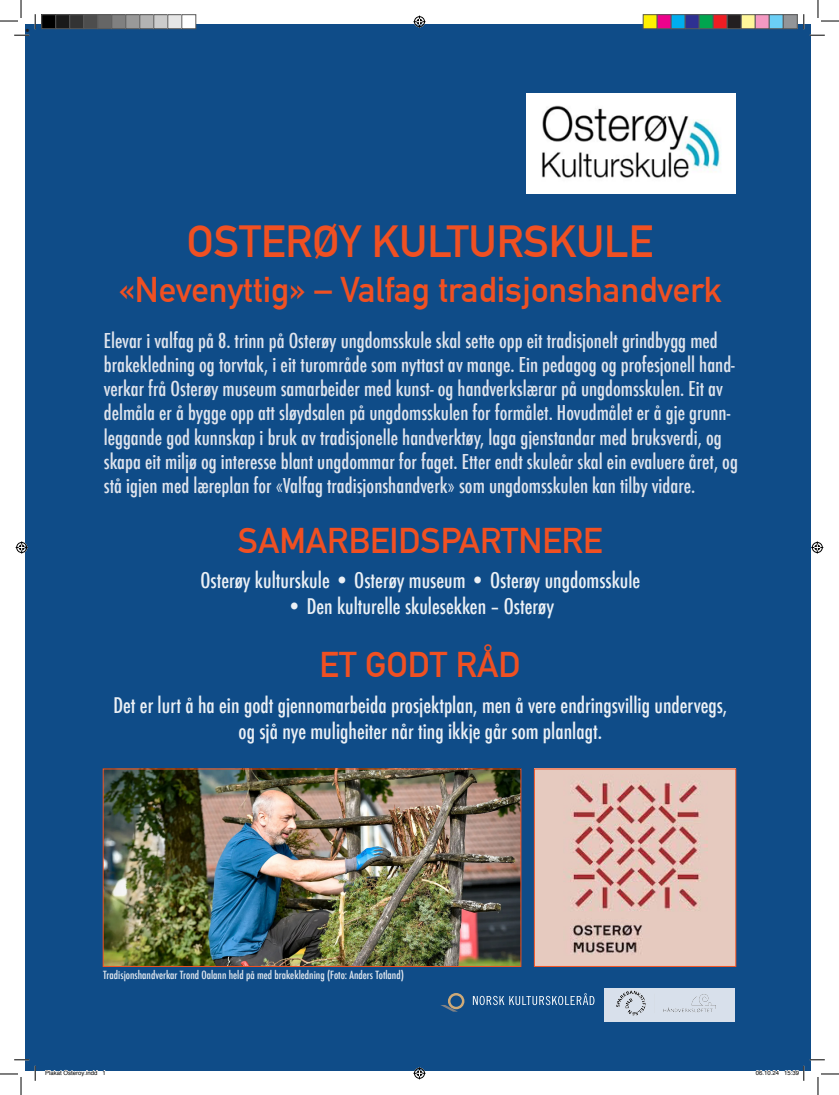
<style>
.page{position:relative;width:839px;height:1095px;background:#fff}
.page>*{position:absolute;margin:0;border:0;box-sizing:border-box;transform-origin:0 0}
.t1{font:700 44px "DIN Alternate";color:#f05022}
.t2{font:700 35px "DIN Alternate";color:#f05022}
.t3{font:500 condensed 21px/25.2px "Futura";color:#ebf0f5;text-align:center}
.t4{font:500 condensed 20px/24px "Futura";color:#dfe4ed}
.t5{font:12px "Minion Pro";color:#231f20}
.t6{font:500 condensed 11px "Futura";color:#e8edf3}
.t7{font:6px "Helvetica";color:#000}
</style>
<div class="page">
<div style="left:25px;top:24px;width:785px;height:1046px;background:#0f4c88"></div>
<img style="left:105px;top:770px;width:414px;height:194px">
<img style="left:536px;top:770px;width:197px;height:194px">
<img style="left:526px;top:93px;width:209px;height:101px">
<div style="left:604px;top:987px;width:130px;height:34px;background:#d8e0eb"></div>
<img style="left:616px;top:990px;width:100px;height:26px">
<svg style="left:472px;top:993px;width:122px;height:12px"></svg>
<div style="left:448px;top:992px;width:16px;height:17px;border:2px solid #ceaa78;border-radius:50%"></div>
<svg style="left:440px;top:1004px;width:18px;height:7px"></svg>
<svg style="left:14px;top:35px;width:15px;height:1px"></svg>
<svg style="left:809px;top:35px;width:15px;height:1px"></svg>
<svg style="left:14px;top:1059px;width:15px;height:1px"></svg>
<svg style="left:35px;top:14px;width:1px;height:15px"></svg>
<svg style="left:35px;top:1065px;width:1px;height:15px"></svg>
<svg style="left:803px;top:14px;width:1px;height:15px"></svg>
<svg style="left:0;top:0;width:22px;height:22px"></svg>
<svg style="left:0;top:1073px;width:22px;height:21px"></svg>
<svg style="left:817px;top:0;width:21px;height:22px"></svg>
<svg style="left:413px;top:16px;width:12px;height:12px"></svg>
<svg style="left:413px;top:1067px;width:12px;height:12px"></svg>
<svg style="left:16px;top:541px;width:12px;height:12px"></svg>
<svg style="left:811px;top:541px;width:12px;height:12px"></svg>
<div style="left:42px;top:15px;width:14px;height:14px;background:#000"></div>
<div style="left:41px;top:14px;width:15px;height:15px;border:1px solid #595959"></div>
<div style="left:56px;top:15px;width:14px;height:14px;background:#1a1a1a"></div>
<div style="left:55px;top:14px;width:15px;height:15px;border:1px solid #595959"></div>
<div style="left:70px;top:15px;width:14px;height:14px;background:#333"></div>
<div style="left:69px;top:14px;width:15px;height:15px;border:1px solid #595959"></div>
<div style="left:84px;top:15px;width:14px;height:14px;background:#4d4d4d"></div>
<div style="left:83px;top:14px;width:15px;height:15px;border:1px solid #595959"></div>
<div style="left:98px;top:15px;width:14px;height:14px;background:#666"></div>
<div style="left:97px;top:14px;width:15px;height:15px;border:1px solid #595959"></div>
<div style="left:112px;top:15px;width:14px;height:14px;background:#808080"></div>
<div style="left:111px;top:14px;width:15px;height:15px;border:1px solid #595959"></div>
<div style="left:126px;top:15px;width:14px;height:14px;background:#999"></div>
<div style="left:125px;top:14px;width:15px;height:15px;border:1px solid #595959"></div>
<div style="left:140px;top:15px;width:14px;height:14px;background:#b3b3b3"></div>
<div style="left:139px;top:14px;width:15px;height:15px;border:1px solid #595959"></div>
<div style="left:154px;top:15px;width:14px;height:14px;background:#ccc"></div>
<div style="left:153px;top:14px;width:15px;height:15px;border:1px solid #595959"></div>
<div style="left:168px;top:15px;width:14px;height:14px;background:#e6e6e6"></div>
<div style="left:167px;top:14px;width:15px;height:15px;border:1px solid #595959"></div>
<div style="left:182px;top:15px;width:14px;height:14px;background:#fff"></div>
<div style="left:181px;top:14px;width:15px;height:15px;border:1px solid #595959"></div>
<div style="left:643px;top:15px;width:14px;height:14px;background:#fff101"></div>
<div style="left:642px;top:14px;width:15px;height:15px;border:1px solid #595959"></div>
<div style="left:657px;top:15px;width:14px;height:14px;background:#ed028c"></div>
<div style="left:656px;top:14px;width:15px;height:15px;border:1px solid #595959"></div>
<div style="left:671px;top:15px;width:14px;height:14px;background:#00aeef"></div>
<div style="left:670px;top:14px;width:15px;height:15px;border:1px solid #595959"></div>
<div style="left:685px;top:15px;width:14px;height:14px;background:#2e3092"></div>
<div style="left:684px;top:14px;width:15px;height:15px;border:1px solid #595959"></div>
<div style="left:699px;top:15px;width:14px;height:14px;background:#00a54f"></div>
<div style="left:698px;top:14px;width:15px;height:15px;border:1px solid #595959"></div>
<div style="left:713px;top:15px;width:14px;height:14px;background:#ee1d23"></div>
<div style="left:712px;top:14px;width:15px;height:15px;border:1px solid #595959"></div>
<div style="left:727px;top:15px;width:14px;height:14px;background:#231f20"></div>
<div style="left:726px;top:14px;width:15px;height:15px;border:1px solid #595959"></div>
<div style="left:741px;top:15px;width:14px;height:14px;background:#fff79a"></div>
<div style="left:740px;top:14px;width:15px;height:15px;border:1px solid #595959"></div>
<div style="left:755px;top:15px;width:14px;height:14px;background:#f499c2"></div>
<div style="left:754px;top:14px;width:15px;height:15px;border:1px solid #595959"></div>
<div style="left:769px;top:15px;width:14px;height:14px;background:#6bcff6"></div>
<div style="left:768px;top:14px;width:15px;height:15px;border:1px solid #595959"></div>
<div style="left:783px;top:15px;width:14px;height:14px;background:#939598"></div>
<div style="left:782px;top:14px;width:15px;height:15px;border:1px solid #595959"></div>
<svg style="left:45px;top:1069px;width:59px;height:2px"></svg>
<svg style="left:755px;top:1059px;width:83px;height:35px"></svg>
<p class="t5" style="left:25px;top:21px;width:6px">•</p>
<p class="t1" style="left:187px;top:208px;width:467px">OSTERØY KULTURSKULE</p>
<p class="t2" style="left:118px;top:263px;width:605px">«Nevenyttig» – Valfag tradisjonshandverk</p>
<p class="t4" style="left:104px;top:329px;width:635px">Elevar i valfag på 8. trinn på Osterøy ungdomsskule skal sette opp eit tradisjonelt grindbygg med brakekledning og torvtak, i eit turområde som nyttast av mange. Ein pedagog og profesjonell hand&shy;verkar frå Osterøy museum samarbeider med kunst- og handverkslærar på ungdomsskulen. Eit av delmåla er å bygge opp att sløydsalen på ungdomsskulen for formålet. Hovudmålet er å gje grunn&shy;leggande god kunnskap i bruk av tradisjonelle handverktøy, laga gjenstandar med bruksverdi, og skapa eit miljø og interesse blant ungdommar for faget. Etter endt skuleår skal ein evaluere året, og stå igjen med læreplan for «Valfag tradisjonshandverk» som ungdomsskulen kan tilby vidare.</p>
<p class="t2" style="left:238px;top:514px;width:366px">SAMARBEIDSPARTNERE</p>
<p class="t3" style="left:200px;top:568px;width:441px">Osterøy kulturskule • Osterøy museum • Osterøy ungdomsskule</p>
<p class="t3" style="left:286px;top:593px;width:269px">• Den kulturelle skulesekken – Osterøy</p>
<p class="t2" style="left:319px;top:638px;width:202px">ET GODT RÅD</p>
<p class="t3" style="left:113px;top:693px;width:615px">Det er lurt å ha ein godt gjennomarbeida prosjektplan, men å vere endringsvillig undervegs, og sjå nye muligheiter når ting ikkje går som planlagt.</p>
<p class="t6" style="left:103px;top:967px;width:302px">Tradisjonshandverkar Trond Oalann held på med brakekledning (Foto: Anders Totland)</p>
<p class="t7" style="left:45px;top:1067px;width:62px">Plakat Osteroy.indd 1</p>
<p class="t7" style="left:755px;top:1067px;width:45px">06.10.24 15:39</p>
</div>
